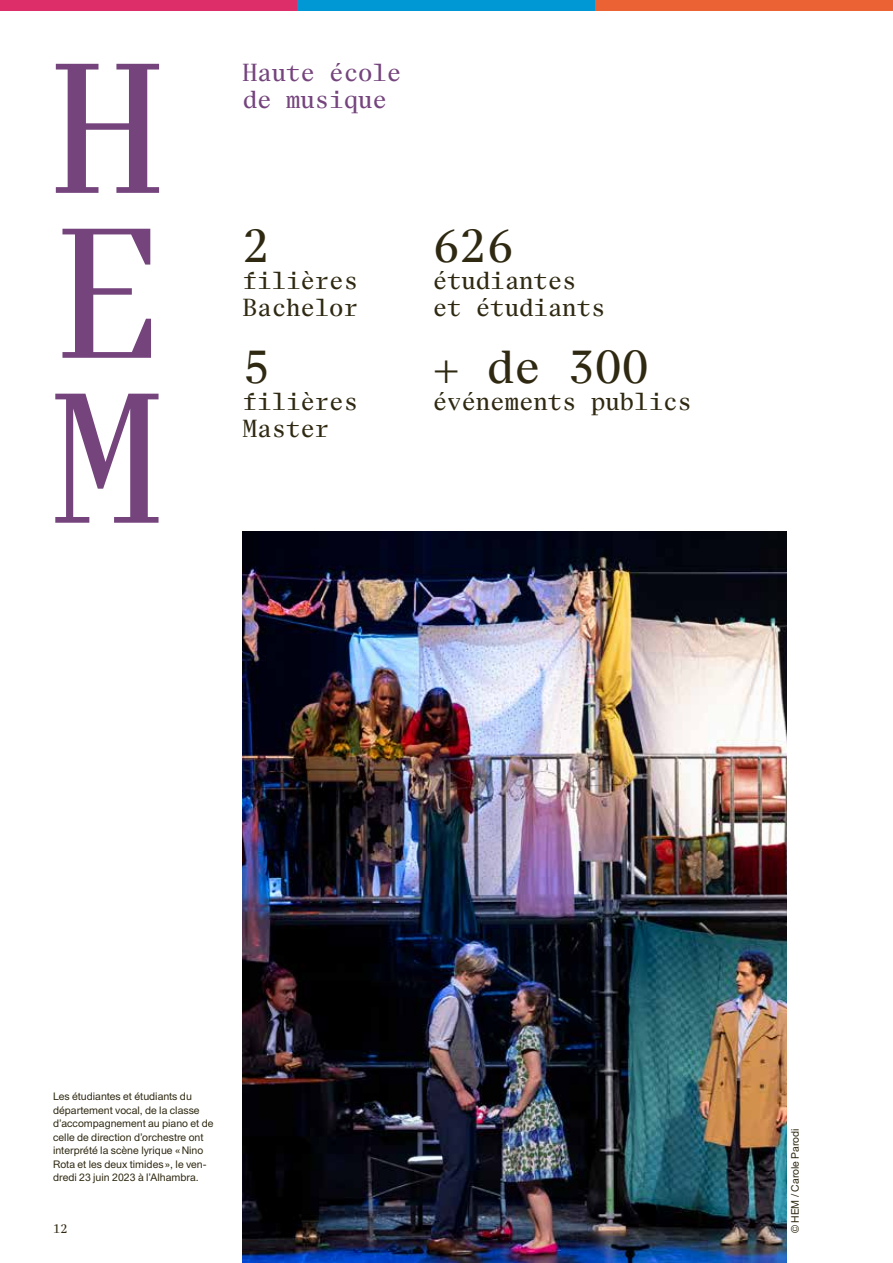
<style>
.page{position:relative;width:893px;height:1263px;background:#fff}
.page>*{position:absolute;margin:0;border:0;box-sizing:border-box;transform-origin:0 0}
.t1{font:179.25px/164.9px "Eliza Mono";color:#75447d;text-align:justify}
.t2{font:45px "Eliza Mono";color:#2f2912}
.t3{font:24px/27px "Eliza Mono";color:#2f2912}
.t4{font:24px/27px "Eliza Mono";color:#75447d}
.t5{font:12px "Eliza Mono";color:#2f2912}
.t6{font:10.5px/13.5px "Union";color:#2f2912}
</style>
<div class="page">
<div style="left:0;top:0;width:298px;height:11px;background:#dd2e69"></div>
<div style="left:298px;top:0;width:297px;height:11px;background:#0098d4"></div>
<div style="left:595px;top:0;width:298px;height:11px;background:#eb6234"></div>
<img style="left:243px;top:531px;width:544px;height:732px">
<h1 class="t1" style="left:54px;top:48px;width:109px">H E M</h1>
<h3 class="t4" style="left:243px;top:59px;width:160px">Haute école de musique</h3>
<h2 class="t2" style="left:243px;top:217px;width:28px">2</h2>
<h3 class="t3" style="left:243px;top:267px;width:117px">filières<br>Bachelor</h3>
<h2 class="t2" style="left:243px;top:338px;width:28px">5</h2>
<h3 class="t3" style="left:243px;top:388px;width:117px">filières<br>Master</h3>
<h2 class="t2" style="left:433px;top:217px;width:82px">626</h2>
<h3 class="t3" style="left:433px;top:267px;width:174px">étudiantes et étudiants</h3>
<h2 class="t2" style="left:433px;top:338px;width:217px">+ de 300</h2>
<h3 class="t3" style="left:433px;top:388px;width:261px">événements publics</h3>
<p class="t6" style="left:53px;top:1090px;width:162px">Les étudiantes et étudiants du département vocal, de la classe d’accompagnement au piano et de celle de direction d’orchestre ont interprété la scène lyrique «Nino<br>Rota et les deux timides», le ven&shy;dredi 23 juin 2023 à l’Alhambra.</p>
<p class="t5" style="left:53px;top:1221px;width:16px">12</p>
<p class="t6" style="left:788px;top:1233px;width:106px;rotate:-90deg">© HEM / Carole Parodi</p>
</div>
